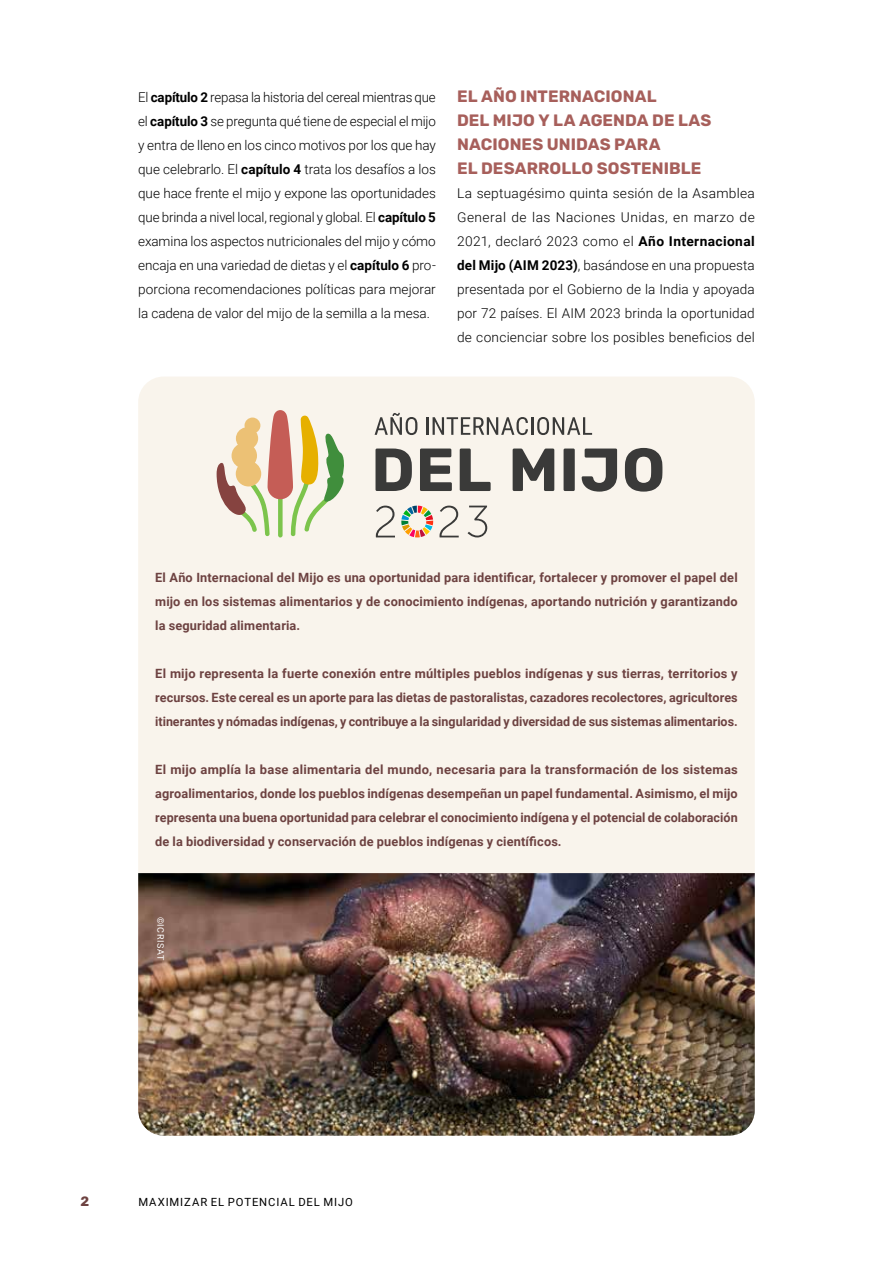
<style>
.page{position:relative;width:893px;height:1263px;background:#fff}
.page>*{position:absolute;margin:0;border:0;box-sizing:border-box;transform-origin:0 0}
.t1{font:300 16.5px/24px "Rubik";letter-spacing:.005em;color:#a75f5b}
.t2{font:300 13.5px/24px "Roboto";letter-spacing:.005em;color:#000;text-align:justify}
.t3{font:300 13.5px "Rubik";color:#6d4241}
.t4{font:700 12.75px/24px "Roboto";letter-spacing:.01em;color:#6d4241;text-align:justify}
.t5{font:11.25px "Roboto";letter-spacing:.075em;color:#000}
.t6{font:9px "Roboto";letter-spacing:.075em;color:#fff}
.s1{font-weight:700}
</style>
<div class="page">
<div style="left:138px;top:377px;width:617px;height:753px;background:#f9f4ec;border-radius:26px"></div>
<img style="left:138px;top:873px;width:617px;height:263px">
<svg style="left:375px;top:413px;width:42px;height:22px"></svg>
<svg style="left:426px;top:417px;width:166px;height:18px"></svg>
<svg style="left:376px;top:506px;width:19px;height:31px"></svg>
<svg style="left:439px;top:506px;width:20px;height:31px"></svg>
<svg style="left:468px;top:506px;width:19px;height:31px"></svg>
<svg style="left:401px;top:506px;width:32px;height:31px"></svg>
<svg style="left:375px;top:448px;width:37px;height:43px"></svg>
<svg style="left:420px;top:448px;width:32px;height:43px"></svg>
<svg style="left:460px;top:448px;width:31px;height:43px"></svg>
<svg style="left:513px;top:448px;width:41px;height:43px"></svg>
<svg style="left:564px;top:448px;width:11px;height:43px"></svg>
<svg style="left:582px;top:448px;width:35px;height:44px"></svg>
<svg style="left:625px;top:448px;width:37px;height:44px"></svg>
<div style="left:278px;top:463px;width:5px;height:74px;background:#7cc44c;border-radius:2px"></div>
<svg style="left:217px;top:410px;width:127px;height:126px"></svg>
<p class="t2" style="left:138px;top:85px;width:299px">El <span class="s1">capítulo 2</span> repasa la historia del cereal mientras que el <span class="s1">capítulo 3</span> se pregunta qué tiene de especial el mijo y entra de lleno en los cinco motivos por los que hay que celebrarlo. El <span class="s1">capítulo 4</span> trata los desafíos a los que hace frente el mijo y expone las oportunidades que brinda a nivel local, regional y global. El <span class="s1">capítulo 5 </span>examina los aspectos nutricionales del mijo y cómo encaja en una variedad de dietas y el <span class="s1">capítulo 6</span> pro&shy;porciona recomendaciones políticas para mejorar la cadena de valor del mijo de la semilla a la mesa.</p>
<p class="t1" style="left:457px;top:85px;width:256px">EL AÑO INTERNACIONAL<br>DEL MIJO Y LA AGENDA DE LAS<br>NACIONES UNIDAS PARA<br>EL DESARROLLO SOSTENIBLE</p>
<p class="t2" style="left:457px;top:181px;width:299px">La septuagésimo quinta sesión de la Asamblea General de las Naciones Unidas, en marzo de 2021, declaró 2023 como el <span class="s1">Año Internacional del Mijo (AIM 2023)</span>, basándose en una propuesta presentada por el Gobierno de la India y apoyada por 72 países. El AIM 2023 brinda la oportunidad de concienciar sobre los posibles beneficios del</p>
<p class="t4" style="left:155px;top:565px;width:584px">El Año Internacional del Mijo es una oportunidad para identificar, fortalecer y promover el papel del mijo en los sistemas alimentarios y de conocimiento indígenas, aportando nutrición y garantizando la seguridad alimentaria.</p>
<p class="t4" style="left:155px;top:661px;width:584px">El mijo representa la fuerte conexión entre múltiples pueblos indígenas y sus tierras, territorios y recursos. Este cereal es un aporte para las dietas de pastoralistas, cazadores recolectores, agricultores itinerantes y nómadas indígenas, y contribuye a la singularidad y diversidad de sus sistemas alimentarios.</p>
<p class="t4" style="left:155px;top:757px;width:584px">El mijo amplía la base alimentaria del mundo, necesaria para la transformación de los sistemas agroalimentarios, donde los pueblos indígenas desempeñan un papel fundamental. Asimismo, el mijo representa una buena oportunidad para celebrar el conocimiento indígena y el potencial de colaboración de la biodiversidad y conservación de pueblos indígenas y científicos.</p>
<p class="t6" style="left:167px;top:916px;width:45px;rotate:90deg">©ICRISAT</p>
<p class="t3" style="left:81px;top:1192px;width:10px">2</p>
<p class="t5" style="left:138px;top:1194px;width:216px">MAXIMIZAR EL POTENCIAL DEL MIJO</p>
</div>
